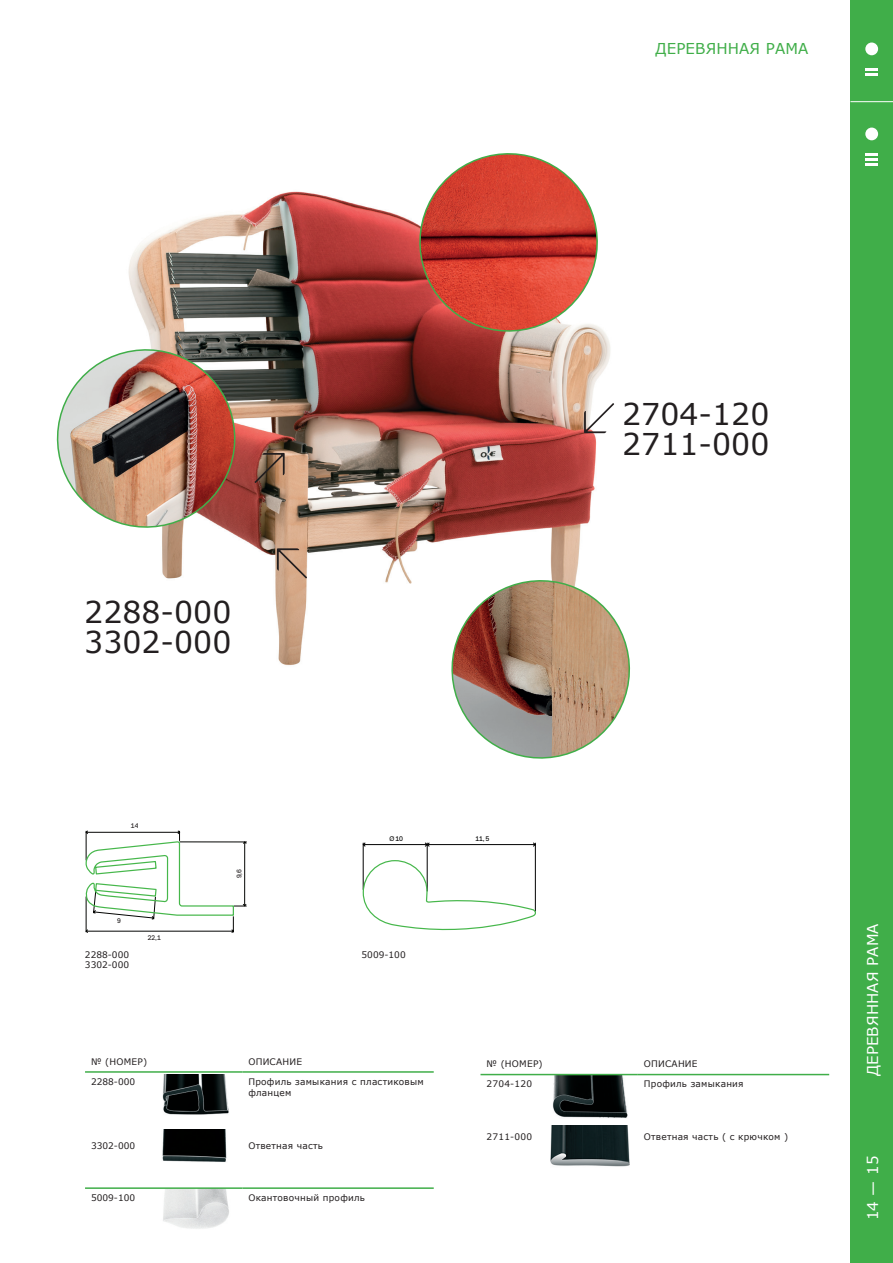
<style>
.page{position:relative;width:893px;height:1263px;background:#fff}
.page>*{position:absolute;margin:0;border:0;box-sizing:border-box;transform-origin:0 0}
.t1{font:60px "Replica Pro TT";color:#231f20}
.t2{font:30px/30px "Verdana";color:#231f20}
.t3{font:15px "Verdana";letter-spacing:.01em;color:#fff}
.t4{font:15px "Verdana";letter-spacing:.01em;color:#40ae49}
.t5{font:9px/11.2px "Verdana";letter-spacing:.025em;color:#231f20}
.t6{font:9px/10.8px "Verdana";color:#231f20}
.t7{font:6.75px "Replica Pro";color:#231f20}
.t8{font:6.75px "Replica Pro";color:#000}
.s1{font-family:"Replica Pro TT";font-size:60px}
</style>
<div class="page">
<div style="left:850px;top:0;width:43px;height:1263px;background:#40ae49"></div>
<img style="left:550px;top:1075px;width:79px;height:43px">
<img style="left:550px;top:1125px;width:79px;height:42px">
<img style="left:162px;top:1075px;width:67px;height:40px">
<img style="left:162px;top:1129px;width:65px;height:33px">
<img style="left:163px;top:1189px;width:66px;height:40px">
<hr style="left:85px;top:1071px;width:157px;height:2px;background:#40ae49">
<hr style="left:242px;top:1071px;width:192px;height:2px;background:#40ae49">
<hr style="left:85px;top:1187px;width:157px;height:2px;background:#40ae49">
<hr style="left:242px;top:1187px;width:192px;height:2px;background:#40ae49">
<hr style="left:480px;top:1074px;width:158px;height:1px;background:#40ae49">
<hr style="left:638px;top:1074px;width:191px;height:1px;background:#40ae49">
<svg style="left:86px;top:830px;width:161px;height:103px"></svg>
<hr style="left:363px;top:843px;width:1px;height:46px;background:#000">
<hr style="left:427px;top:843px;width:1px;height:48px;background:#000">
<hr style="left:535px;top:843px;width:1px;height:68px;background:#000">
<svg style="left:362px;top:842px;width:174px;height:5px"></svg>
<svg style="left:363px;top:859px;width:173px;height:71px"></svg>
<img style="left:128px;top:191px;width:482px;height:475px">
<img style="left:56px;top:336px;width:193px;height:203px">
<svg style="left:406px;top:153px;width:204px;height:190px"></svg>
<svg style="left:438px;top:567px;width:192px;height:192px"></svg>
<hr style="left:850px;top:101px;width:43px;height:1px;background:#fff">
<div style="left:865px;top:43px;width:13px;height:12px;background:#fff;border-radius:50%"></div>
<svg style="left:865px;top:68px;width:13px;height:8px"></svg>
<div style="left:865px;top:128px;width:13px;height:12px;background:#fff;border-radius:50%"></div>
<svg style="left:865px;top:153px;width:13px;height:13px"></svg>
<h3 class="t4" style="left:655px;top:38px;width:155px">ДЕРЕВЯННАЯ РАМА</h3>
<h1 class="t1" style="left:250px;top:441px;width:41px">↗</h1>
<h2 class="t2" style="left:84px;top:597px;width:149px">2288-000<br>3302-000</h2>
<h1 class="t1" style="left:272px;top:536px;width:41px">↖</h1>
<p class="t7" style="left:131px;top:821px;width:9px">14</p>
<p class="t7" style="left:117px;top:917px;width:5px">9</p>
<p class="t7" style="left:148px;top:934px;width:15px">22,1</p>
<p class="t7" style="left:235px;top:878px;width:10px;rotate:-90deg">9,6</p>
<p class="t8" style="left:390px;top:835px;width:15px">Ø 10</p>
<p class="t8" style="left:476px;top:835px;width:15px">11,5</p>
<p class="t6" style="left:85px;top:949px;width:46px">2288-000<br>3302-000</p>
<p class="t5" style="left:362px;top:948px;width:46px">5009-100</p>
<h2 class="t2" style="left:579px;top:398px;width:192px;text-align:right"><span class="s1">↙</span>2704-120<br>2711-000</h2>
<p class="t5" style="left:91px;top:1056px;width:58px">№ (НОМЕР)</p>
<p class="t5" style="left:248px;top:1056px;width:55px">ОПИСАНИЕ</p>
<p class="t5" style="left:91px;top:1076px;width:46px">2288-000</p>
<p class="t5" style="left:248px;top:1076px;width:177px">Профиль замыкания с пластиковым фланцем</p>
<p class="t5" style="left:91px;top:1140px;width:46px">3302-000</p>
<p class="t5" style="left:248px;top:1140px;width:76px">Ответная часть</p>
<p class="t5" style="left:91px;top:1192px;width:46px">5009-100</p>
<p class="t5" style="left:248px;top:1192px;width:118px">Окантовочный профиль</p>
<p class="t5" style="left:486px;top:1058px;width:58px">№ (НОМЕР)</p>
<p class="t5" style="left:644px;top:1058px;width:55px">ОПИСАНИЕ</p>
<p class="t5" style="left:486px;top:1078px;width:47px">2704-120</p>
<p class="t5" style="left:644px;top:1078px;width:101px">Профиль замыкания</p>
<p class="t5" style="left:486px;top:1131px;width:47px">2711-000</p>
<p class="t5" style="left:644px;top:1131px;width:146px">Ответная часть ( с крючком )</p>
<h3 class="t3" style="left:862px;top:1076px;width:155px;rotate:-90deg">ДЕРЕВЯННАЯ РАМА</h3>
<h3 class="t3" style="left:862px;top:1220px;width:66px;rotate:-90deg">14 — 15</h3>
</div>
